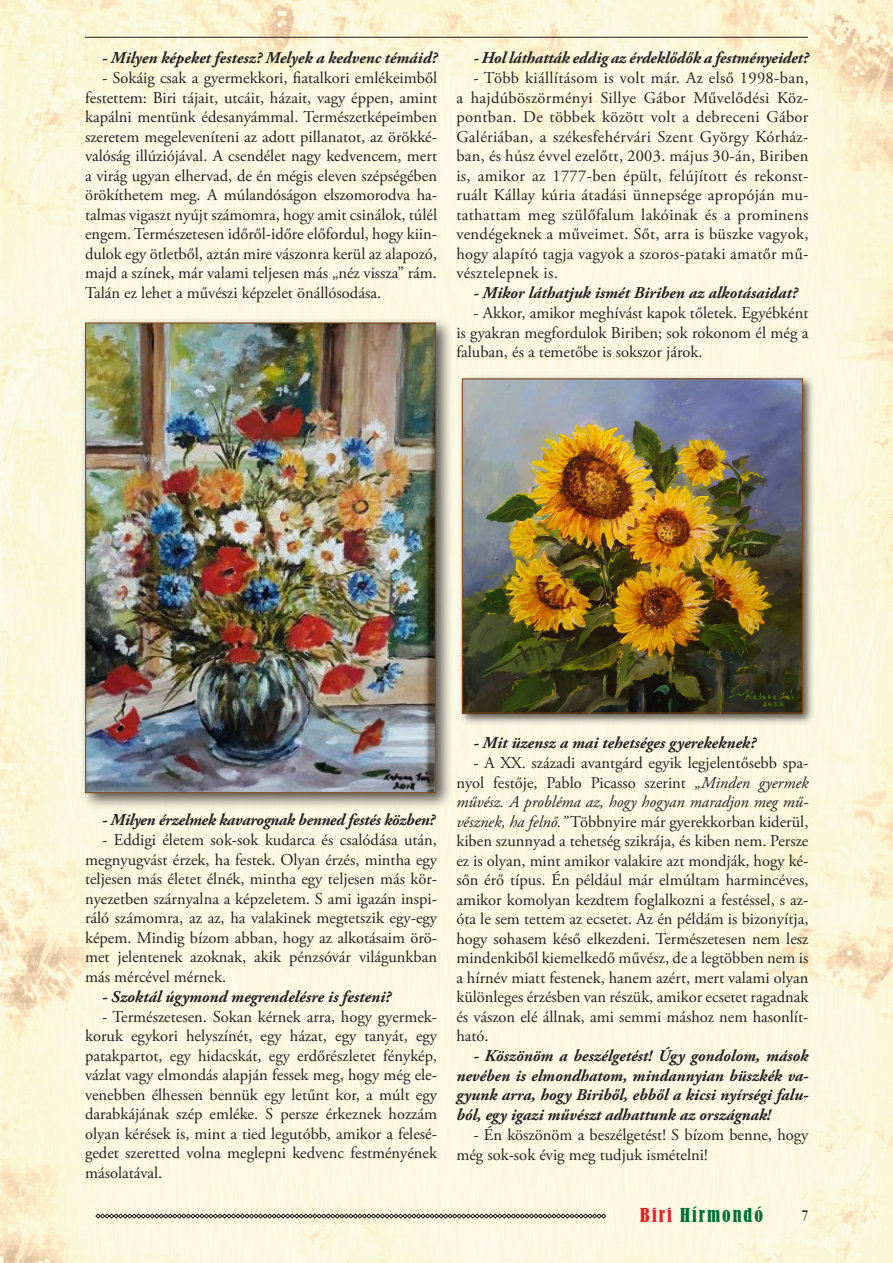
<style>
.page{position:relative;width:893px;height:1263px;background:#fff}
.page>*{position:absolute;margin:0;border:0;box-sizing:border-box;transform-origin:0 0}
.t1{font:condensed 18px "Bernard";letter-spacing:.11em;color:#006d33}
.Szöveg{font:16.5px/19.5px "Adobe Garamond Pro";color:#231f20;text-align:justify}
.Szöveg-2{font:italic 700 16.5px/19.5px "Adobe Garamond Pro";color:#231f20;text-align:justify}
.Szöveg-3{font:italic 700 16.5px "Adobe Garamond Pro";letter-spacing:-.02em;color:#231f20}
.t2{font:15px "Garamond Bk Cn PFL";color:#231f20}
.s1{font-style:italic}
.s2{color:#ee1d23}
</style>
<div class="page">
<img style="left:0;top:0;width:893px;height:1263px">
<svg style="left:95px;top:1213px;width:511px;height:5px;background:#939084"></svg>
<hr style="left:85px;top:37px;width:723px;height:1px;background:#231f20">
<div style="left:79px;top:317px;width:375px;height:493px;background:#231f20;opacity:.75"></div>
<img style="left:87px;top:324px;width:347px;height:467px">
<div style="left:458px;top:374px;width:357px;height:351px;background:#231f20;opacity:.75"></div>
<img style="left:464px;top:380px;width:337px;height:331px">
<div style="left:462px;top:378px;width:341px;height:335px;border:1px solid #87470f"></div>
<p class="Szöveg-2" style="left:102px;top:48px;width:337px">- Milyen képeket festesz? Melyek a kedvenc témáid?</p>
<p class="Szöveg" style="left:85px;top:69px;width:354px;text-indent:17px">- Sokáig csak a gyermekkori, fiatalkori emlékeimből festettem: Biri tájait, utcáit, házait, vagy éppen, amint kapálni mentünk édesanyámmal. Természetképeimben szeretem megeleveníteni az adott pillanatot, az örökké&shy;valóság illúziójával. A csendélet nagy kedvencem, mert a virág ugyan elhervad, de én mégis eleven szépségében örökíthetem meg. A múlandóságon elszomorodva ha&shy;talmas vigaszt nyújt számomra, hogy amit csinálok, túlél engem. Természetesen időről-időre előfordul, hogy kiin&shy;dulok egy ötletből, aztán mire vászonra kerül az alapozó, majd a színek, már valami teljesen más „néz vissza” rám.<br>Talán ez lehet a művészi képzelet önállósodása.</p>
<p class="Szöveg-2" style="left:473px;top:48px;width:337px">- Hol láthatták eddig az érdeklődők a festményeidet?</p>
<p class="Szöveg" style="left:456px;top:69px;width:354px;text-indent:17px">- Több kiállításom is volt már. Az első 1998-ban, a hajdúböszörményi Sillye Gábor Művelődési Köz&shy;pontban. De többek között volt a debreceni Gábor Galériában, a székesfehérvári Szent György Kórház&shy;ban, és húsz évvel ezelőtt, 2003. május 30-án, Biriben is, amikor az 1777-ben épült, felújított és rekonst&shy;ruált Kállay kúria átadási ünnepsége apropóján mu&shy;tathattam meg szülőfalum lakóinak és a prominens vendégeknek a műveimet. Sőt, arra is büszke vagyok, hogy alapító tagja vagyok a szoros-pataki amatőr mű&shy;vésztelepnek is.</p>
<p class="Szöveg-2" style="left:473px;top:284px;width:326px">- Mikor láthatjuk ismét Biriben az alkotásaidat?</p>
<p class="Szöveg" style="left:456px;top:304px;width:354px;text-indent:17px">- Akkor, amikor meghívást kapok tőletek. Egyébként is gyakran megfordulok Biriben; sok rokonom él még a faluban, és a temetőbe is sokszor járok.</p>
<p class="Szöveg-3" style="left:102px;top:810px;width:335px">- Milyen érzelmek kavarognak benned festés közben?</p>
<p class="Szöveg" style="left:85px;top:831px;width:354px;text-indent:17px">- Eddigi életem sok-sok kudarca és csalódása után, megnyugvást érzek, ha festek. Olyan érzés, mintha egy teljesen más életet élnék, mintha egy teljesen más kör&shy;nyezetben szárnyalna a képzeletem. S ami igazán inspi&shy;ráló számomra, az az, ha valakinek megtetszik egy-egy képem. Mindig bízom abban, hogy az alkotásaim örö&shy;met jelentenek azoknak, akik pénzsóvár világunkban más mércével mérnek.</p>
<p class="Szöveg-2" style="left:102px;top:987px;width:290px">- Szoktál úgymond megrendelésre is festeni?</p>
<p class="Szöveg" style="left:85px;top:1007px;width:354px;text-indent:17px">- Természetesen. Sokan kérnek arra, hogy gyermek&shy;koruk egykori helyszínét, egy házat, egy tanyát, egy patakpartot, egy hidacskát, egy erdőrészletet fénykép, vázlat vagy elmondás alapján fessek meg, hogy még ele&shy;venebben élhessen bennük egy letűnt kor, a múlt egy darabkájának szép emléke. S persze érkeznek hozzám olyan kérések is, mint a tied legutóbb, amikor a felesé&shy;gedet szeretted volna meglepni kedvenc festményének másolatával.</p>
<p class="Szöveg-2" style="left:473px;top:733px;width:284px">- Mit üzensz a mai tehetséges gyerekeknek?</p>
<p class="Szöveg" style="left:456px;top:754px;width:354px;text-indent:17px">- A XX. századi avantgárd egyik legjelentősebb spa&shy;nyol festője, Pablo Picasso szerint <span class="s1">„Minden gyermek művész. A probléma az, hogy hogyan maradjon meg mű&shy;vésznek, ha felnő.”</span> Többnyire már gyerekkorban kiderül, kiben szunnyad a tehetség szikrája, és kiben nem. Persze ez is olyan, mint amikor valakire azt mondják, hogy ké&shy;sőn érő típus. Én például már elmúltam harmincéves, amikor komolyan kezdtem foglalkozni a festéssel, s az&shy;óta le sem tettem az ecsetet. Az én példám is bizonyítja, hogy sohasem késő elkezdeni. Természetesen nem lesz mindenkiből kiemelkedő művész, de a legtöbben nem is a hírnév miatt festenek, hanem azért, mert valami olyan különleges érzésben van részük, amikor ecsetet ragadnak és vászon elé állnak, ami semmi máshoz nem hasonlít&shy;ható.</p>
<p class="Szöveg-2" style="left:456px;top:1047px;width:354px;text-indent:17px">- Köszönöm a beszélgetést! Úgy gondolom, mások nevében is elmondhatom, mindannyian büszkék va&shy;gyunk arra, hogy Biriből, ebből a kicsi nyírségi falu&shy;ból, egy igazi művészt adhattunk az országnak!</p>
<p class="Szöveg" style="left:456px;top:1126px;width:354px;text-indent:17px">- Én köszönöm a beszélgetést! S bízom benne, hogy még sok-sok évig meg tudjuk ismételni!</p>
<p class="t1" style="left:640px;top:1205px;width:124px"><span class="s2">Biri</span> Hírmondó</p>
<p class="t2" style="left:802px;top:1206px;width:8px">7</p>
</div>
